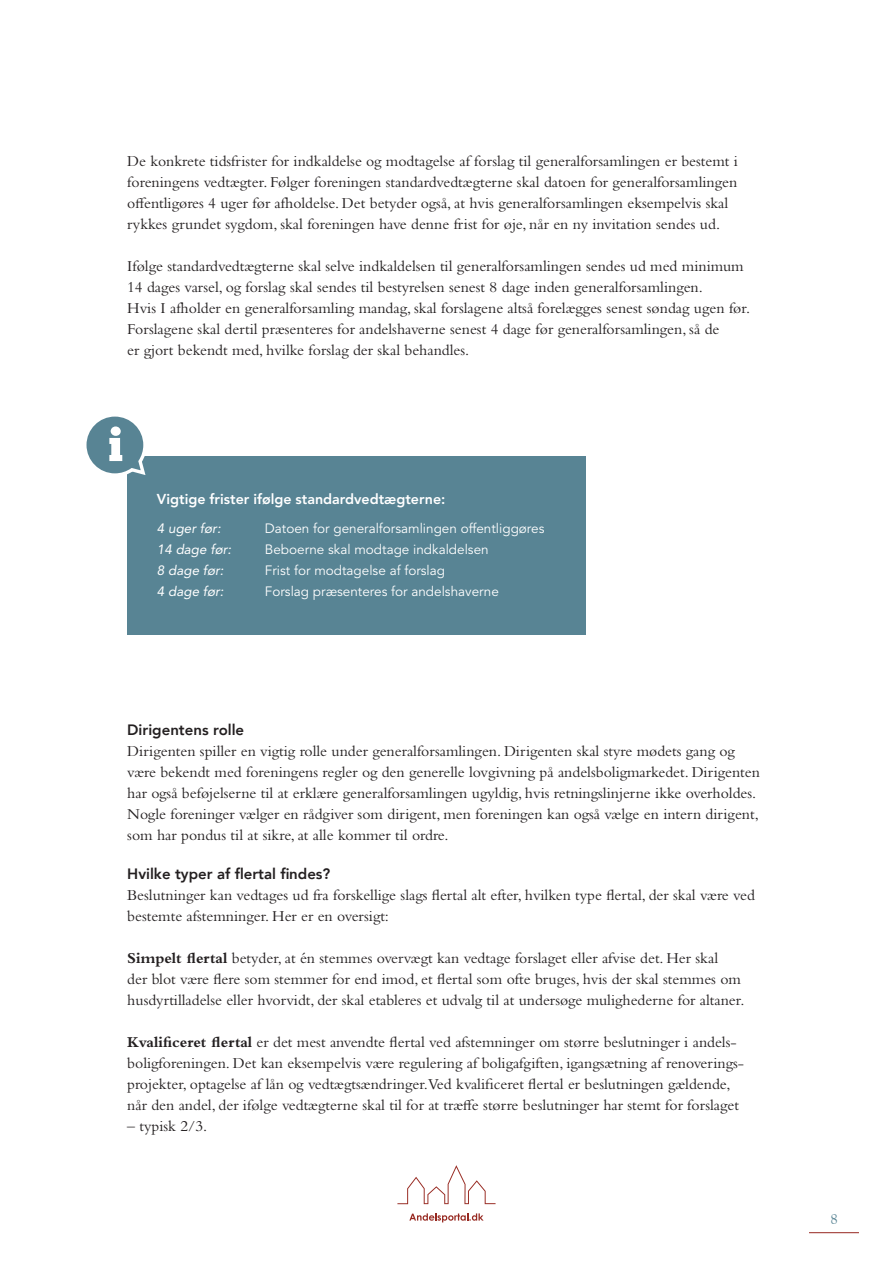
<style>
.page{position:relative;width:893px;height:1263px;background:#fff}
.page>*{position:absolute;margin:0;border:0;box-sizing:border-box;transform-origin:0 0}
.Brød_ny{font:15.75px/21px "Bembo Std";color:#231f20}
.Underoverskrift{font:800 15px "Avenir";color:#231f20}
.t1{font:15px "Californian FB";color:#588494}
.Boks_overskrift{font:800 14.25px "Avenir LT Std";color:#fff}
.Boks_tekst_2{font:13.5px "Avenir LT Std";color:#fff}
.Boks_tekst_2-2{font:italic 13.5px "Avenir LT Std";color:#fff}
.s1{font-weight:700}
</style>
<div class="page">
<hr style="left:809px;top:1232px;width:50px;height:1px;background:#972721">
<svg style="left:409px;top:1213px;width:75px;height:9px"></svg>
<svg style="left:397px;top:1165px;width:99px;height:39px"></svg>
<div style="left:127px;top:457px;width:458px;height:178px;background:#588494"></div>
<svg style="left:86px;top:416px;width:62px;height:59px"></svg>
<p class="Brød_ny" style="left:127px;top:151px;width:612px">De konkrete tidsfrister for indkaldelse og modtagelse af forslag til generalforsamlingen er bestemt i foreningens vedtægter. Følger foreningen standardvedtægterne skal datoen for generalforsamlingen offentligøres 4 uger før afholdelse. Det betyder også, at hvis generalforsamlingen eksempelvis skal rykkes grundet sygdom, skal foreningen have denne frist for øje, når en ny invitation sendes ud.</p>
<p class="Brød_ny" style="left:127px;top:256px;width:624px">Ifølge standardvedtægterne skal selve indkaldelsen til generalforsamlingen sendes ud med minimum 14 dages varsel, og forslag skal sendes til bestyrelsen senest 8 dage inden generalforsamlingen.<br>Hvis I afholder en generalforsamling mandag, skal forslagene altså forelægges senest søndag ugen før.<br>Forslagene skal dertil præsenteres for andelshaverne senest 4 dage før generalforsamlingen, så de<br>er gjort bekendt med, hvilke forslag der skal behandles.</p>
<p class="Boks_overskrift" style="left:157px;top:490px;width:290px">Vigtige frister ifølge standardvedtægterne:</p>
<p class="Boks_tekst_2-2" style="left:157px;top:521px;width:65px">4 uger før:</p>
<p class="Boks_tekst_2" style="left:265px;top:521px;width:281px">Datoen for generalforsamlingen offentliggøres</p>
<p class="Boks_tekst_2-2" style="left:157px;top:542px;width:76px">14 dage før:</p>
<p class="Boks_tekst_2" style="left:265px;top:542px;width:225px">Beboerne skal modtage indkaldelsen</p>
<p class="Boks_tekst_2-2" style="left:157px;top:563px;width:68px">8 dage før:</p>
<p class="Boks_tekst_2" style="left:265px;top:563px;width:182px">Frist for modtagelse af forslag</p>
<p class="Boks_tekst_2-2" style="left:157px;top:584px;width:68px">4 dage før:</p>
<p class="Boks_tekst_2" style="left:265px;top:584px;width:235px">Forslag præsenteres for andelshaverne</p>
<p class="Underoverskrift" style="left:127px;top:718px;width:118px">Dirigentens rolle</p>
<p class="Brød_ny" style="left:127px;top:740px;width:634px">Dirigenten spiller en vigtig rolle under generalforsamlingen. Dirigenten skal styre mødets gang og være bekendt med foreningens regler og den generelle lovgivning på andelsboligmarkedet. Dirigenten har også beføjelserne til at erklære generalforsamlingen ugyldig, hvis retningslinjerne ikke overholdes.<br>Nogle foreninger vælger en rådgiver som dirigent, men foreningen kan også vælge en intern dirigent, som har pondus til at sikre, at alle kommer til ordre.</p>
<p class="Underoverskrift" style="left:127px;top:862px;width:205px">Hvilke typer af flertal findes?</p>
<p class="Brød_ny" style="left:127px;top:884px;width:629px">Beslutninger kan vedtages ud fra forskellige slags flertal alt efter, hvilken type flertal, der skal være ved bestemte afstemninger. Her er en oversigt:</p>
<p class="Brød_ny" style="left:127px;top:947px;width:619px"><span class="s1">Simpelt flertal</span> betyder, at én stemmes overvægt kan vedtage forslaget eller afvise det. Her skal<br>der blot være flere som stemmer for end imod, et flertal som ofte bruges, hvis der skal stemmes om husdyrtilladelse eller hvorvidt, der skal etableres et udvalg til at undersøge mulighederne for altaner.</p>
<p class="Brød_ny" style="left:127px;top:1031px;width:618px"><span class="s1">Kvalificeret flertal</span> er det mest anvendte flertal ved afstemninger om større beslutninger i andels&shy;boligforeningen. Det kan eksempelvis være regulering af boligafgiften, igangsætning af renoverings&shy;projekter, optagelse af lån og vedtægtsændringer.Ved kvalificeret flertal er beslutningen gældende, når den andel, der ifølge vedtægterne skal til for at træffe større beslutninger har stemt for forslaget</p>
<p class="Brød_ny" style="left:127px;top:1115px;width:81px">– typisk 2/3.</p>
<p class="t1" style="left:830px;top:1210px;width:9px">8</p>
</div>
